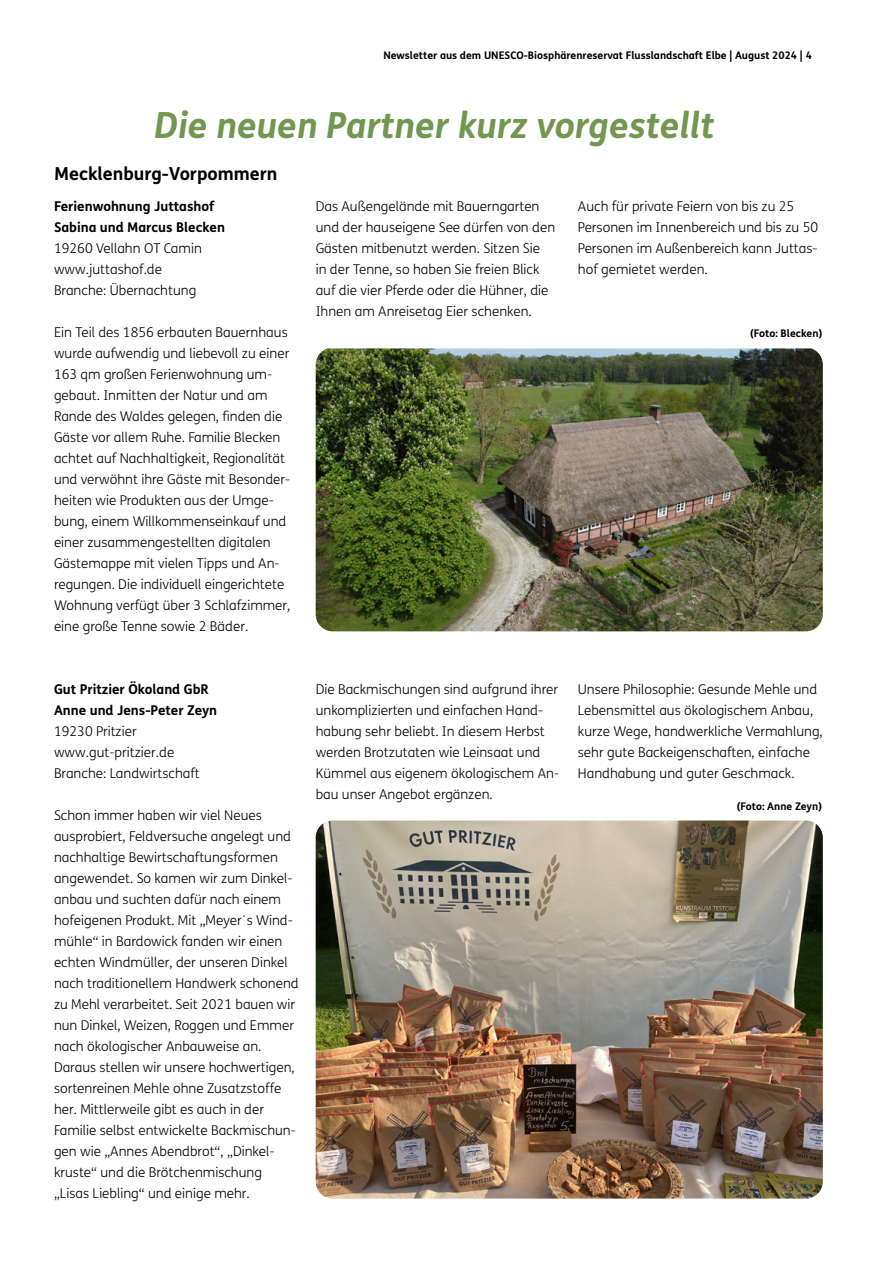
<style>
.page{position:relative;width:893px;height:1263px;background:#fff}
.page>*{position:absolute;margin:0;border:0;box-sizing:border-box;transform-origin:0 0}
.t1{font:italic 700 36px "FS Me";color:#719751}
.t2{font:700 18px "FS Me";color:#000}
.t3{font:300 13.5px/21px "FS Me";color:#000}
.t4{font:700 13.5px/21px "FS Me";color:#000}
.t5{font:700 10.5px "FS Me";color:#000}
</style>
<div class="page">
<img style="left:316px;top:820px;width:507px;height:378px">
<img style="left:316px;top:348px;width:507px;height:283px">
<p class="t5" style="left:383px;top:49px;width:430px">Newsletter aus dem UNESCO-Biosphärenreservat Flusslandschaft Elbe | August 2024 | 4</p>
<h1 class="t1" style="left:154px;top:110px;width:562px">Die neuen Partner kurz vorgestellt</h1>
<h2 class="t2" style="left:54px;top:163px;width:225px">Mecklenburg-Vorpommern</h2>
<p class="t4" style="left:54px;top:196px;width:172px">Ferienwohnung Juttashof<br>Sabina und Marcus Blecken</p>
<p class="t3" style="left:54px;top:238px;width:149px">19260 Vellahn OT Camin www.juttashof.de<br>Branche: Übernachtung</p>
<p class="t3" style="left:54px;top:322px;width:238px">Ein Teil des 1856 erbauten Bauernhaus wurde aufwendig und liebevoll zu einer 163 qm großen Ferienwohnung um&shy;gebaut. Inmitten der Natur und am Rande des Waldes gelegen, finden die Gäste vor allem Ruhe. Familie Blecken achtet auf Nachhaltigkeit, Regionalität und verwöhnt ihre Gäste mit Besonder&shy;heiten wie Produkten aus der Umge&shy;bung, einem Willkommenseinkauf und einer zusammengestellten digitalen Gästemappe mit vielen Tipps und An&shy;regungen. Die individuell eingerichtete Wohnung verfügt über 3 Schlafzimmer, eine große Tenne sowie 2 Bäder.</p>
<p class="t3" style="left:316px;top:196px;width:241px">Das Außengelände mit Bauerngarten und der hauseigene See dürfen von den Gästen mitbenutzt werden. Sitzen Sie<br>in der Tenne, so haben Sie freien Blick auf die vier Pferde oder die Hühner, die Ihnen am Anreisetag Eier schenken.</p>
<p class="t3" style="left:578px;top:196px;width:242px">Auch für private Feiern von bis zu 25<br>Personen im Innenbereich und bis zu 50<br>Personen im Außenbereich kann Juttas&shy;hof gemietet werden.</p>
<p class="t5" style="left:750px;top:327px;width:73px">(Foto: Blecken)</p>
<p class="t4" style="left:54px;top:679px;width:165px">Gut Pritzier Ökoland GbR<br>Anne und Jens-Peter Zeyn</p>
<p class="t3" style="left:54px;top:721px;width:147px">19230 Pritzier www.gut-pritzier.de<br>Branche: Landwirtschaft</p>
<p class="t3" style="left:54px;top:805px;width:246px">Schon immer haben wir viel Neues ausprobiert, Feldversuche angelegt und nachhaltige Bewirtschaftungsformen angewendet. So kamen wir zum Dinkel&shy;anbau und suchten dafür nach einem hofeigenen Produkt. Mit „Meyer´s Wind&shy;mühle“ in Bardowick fanden wir einen echten Windmüller, der unseren Dinkel nach traditionellem Handwerk schonend zu Mehl verarbeitet. Seit 2021 bauen wir nun Dinkel, Weizen, Roggen und Emmer nach ökologischer Anbauweise an.<br>Daraus stellen wir unsere hochwertigen, sortenreinen Mehle ohne Zusatzstoffe her. Mittlerweile gibt es auch in der Familie selbst entwickelte Backmischun&shy;gen wie „Annes Abendbrot“, „Dinkel&shy;kruste“ und die Brötchenmischung „Lisas Liebling“ und einige mehr.</p>
<p class="t3" style="left:316px;top:679px;width:245px">Die Backmischungen sind aufgrund ihrer unkomplizierten und einfachen Hand&shy;habung sehr beliebt. In diesem Herbst werden Brotzutaten wie Leinsaat und Kümmel aus eigenem ökologischem An&shy;bau unser Angebot ergänzen.</p>
<p class="t3" style="left:578px;top:679px;width:246px">Unsere Philosophie: Gesunde Mehle und Lebensmittel aus ökologischem Anbau, kurze Wege, handwerkliche Vermahlung, sehr gute Backeigenschaften, einfache Handhabung und guter Geschmack.</p>
<p class="t5" style="left:737px;top:800px;width:87px">(Foto: Anne Zeyn)</p>
</div>
